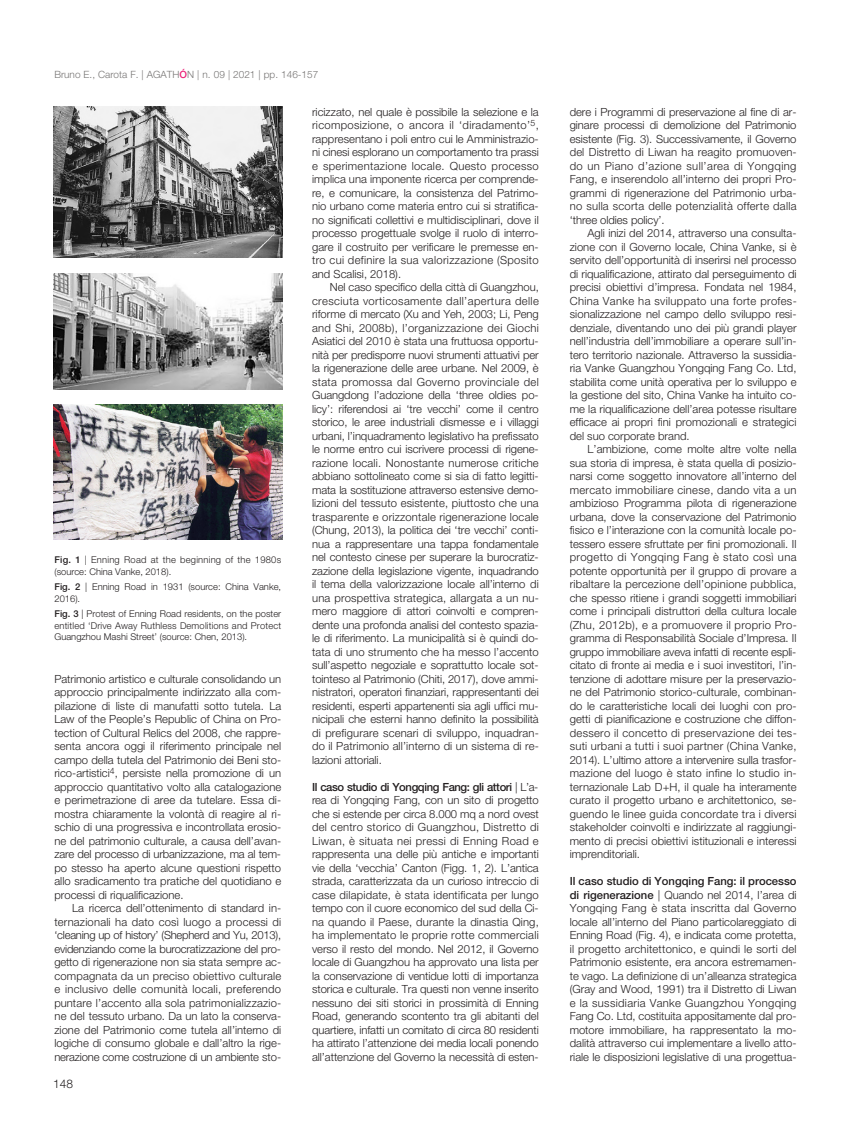
<style>
.page{position:relative;width:851px;height:1134px;background:#fff}
.page>*{position:absolute;margin:0;border:0;box-sizing:border-box;transform-origin:0 0}
.t1{font:300 11.88px "Helvetica Neue LT Std";color:#231f20}
.t2{font:300 11.25px/13.5px "Helvetica Neue LT Std";color:#231f20;text-align:justify}
.t3{font:300 10px "Helvetica Neue LT Std";color:#777574}
.t4{font:300 9.38px/11.2px "Helvetica Neue LT Std";color:#231f20}
.t5{font:300 9.38px/11.2px "Helvetica Neue LT Std";letter-spacing:.02em;color:#231f20}
.s1{font-weight:500;color:#eb2277}
.s2{font-weight:500}
</style>
<div class="page">
<img style="left:53px;top:106px;width:229px;height:152px">
<img style="left:53px;top:274px;width:229px;height:115px">
<img style="left:53px;top:405px;width:229px;height:134px">
<p class="t3" style="left:54px;top:70px;width:265px">Bruno E., Carota F. | AGATH<span class="s1">Ó</span>N | n. 09 | 2021 | pp. 146-157</p>
<p class="t5" style="left:54px;top:555px;width:228px"><span class="s2">Fig. 1</span> | Enning Road at the beginning of the 1980s (source: China Vanke, 2018).</p>
<p class="t4" style="left:54px;top:582px;width:228px"><span class="s2">Fig. 2</span> | Enning Road in 1931 (source: China Vanke,<br>2016).</p>
<p class="t4" style="left:54px;top:609px;width:228px;text-align:justify"><span class="s2">Fig. 3</span> | Protest of Enning Road residents, on the poster entitled ‘Drive Away Ruthless Demolitions and Protect Guangzhou Mashi Street’ (source: Chen, 2013).</p>
<p class="t2" style="left:54px;top:673px;width:228px">Patrimonio artistico e culturale consolidando un approccio principalmente indirizzato alla com&shy;pilazione di liste di manufatti sotto tutela. La Law of the People’s Republic of China on Pro&shy;tection of Cultural Relics del 2008, che rappre&shy;senta ancora oggi il riferimento principale nel campo della tutela del Patrimonio dei Beni sto&shy;rico-artistici<sup>4</sup>, persiste nella promozione di un approccio quantitativo volto alla catalogazione e perimetrazione di aree da tutelare. Essa di&shy;mostra chiaramente la volontà di reagire al ri&shy;schio di una progressiva e incontrollata erosio&shy;ne del patrimonio culturale, a causa dell’avan&shy;zare del processo di urbanizzazione, ma al tem&shy;po stesso ha aperto alcune questioni rispetto allo sradicamento tra pratiche del quotidiano e processi di riqualificazione.</p>
<p class="t2" style="left:54px;top:902px;width:228px;text-indent:18px">La ricerca dell’ottenimento di standard in&shy;ternazionali ha dato così luogo a processi di ‘cleaning up of history’ (Shepherd and Yu, 2013), evidenziando come la burocratizzazione del pro&shy;getto di rigenerazione non sia stata sempre ac&shy;compagnata da un preciso obiettivo culturale e inclusivo delle comunità locali, preferendo puntare l’accento alla sola patrimonializzazio&shy;ne del tessuto urbano. Da un lato la conserva&shy;zione del Patrimonio come tutela all’interno di logiche di consumo globale e dall’altro la rige&shy;nerazione come costruzione di un ambiente sto-</p>
<p class="t1" style="left:53px;top:1079px;width:21px">148</p>
<p class="t2" style="left:312px;top:106px;width:228px">ricizzato, nel quale è possibile la selezione e la ricomposizione, o ancora il ‘diradamento’<sup>5</sup>, rappresentano i poli entro cui le Amministrazio&shy;ni cinesi esplorano un comportamento tra prassi e sperimentazione locale. Questo processo implica una imponente ricerca per comprende&shy;re, e comunicare, la consistenza del Patrimo&shy;nio urbano come materia entro cui si stratifica&shy;no significati collettivi e multidisciplinari, dove il processo progettuale svolge il ruolo di interro&shy;gare il costruito per verificare le premesse en&shy;tro cui definire la sua valorizzazione (Sposito and Scalisi, 2018).</p>
<p class="t2" style="left:312px;top:281px;width:228px;text-indent:18px">Nel caso specifico della città di Guangzhou, cresciuta vorticosamente dall’apertura delle riforme di mercato (Xu and Yeh, 2003; Li, Peng and Shi, 2008b), l’organizzazione dei Giochi Asiatici del 2010 è stata una fruttuosa opportu&shy;nità per predisporre nuovi strumenti attuativi per la rigenerazione delle aree urbane. Nel 2009, è stata promossa dal Governo provinciale del Guangdong l’adozione della ‘three oldies po&shy;licy’: riferendosi ai ‘tre vecchi’ come il centro storico, le aree industriali dismesse e i villaggi urbani, l’inquadramento legislativo ha prefissato le norme entro cui iscrivere processi di rigene&shy;razione locali. Nonostante numerose critiche abbiano sottolineato come si sia di fatto legitti&shy;mata la sostituzione attraverso estensive demo&shy;lizioni del tessuto esistente, piuttosto che una trasparente e orizzontale rigenerazione locale (Chung, 2013), la politica dei ‘tre vecchi’ conti&shy;nua a rappresentare una tappa fondamentale nel contesto cinese per superare la burocratiz&shy;zazione della legislazione vigente, inquadrando il tema della valorizzazione locale all’interno di una prospettiva strategica, allargata a un nu&shy;mero maggiore di attori coinvolti e compren&shy;dente una profonda analisi del contesto spazia&shy;le di riferimento. La municipalità si è quindi do&shy;tata di uno strumento che ha messo l’accento sull’aspetto negoziale e soprattutto locale sot&shy;tointeso al Patrimonio (Chiti, 2017), dove ammi&shy;nistratori, operatori finanziari, rappresentanti dei residenti, esperti appartenenti sia agli uffici mu&shy;nicipali che esterni hanno definito la possibilità di prefigurare scenari di sviluppo, inquadran&shy;do il Patrimonio all’interno di un sistema di re&shy;lazioni attoriali.</p>
<p class="t2" style="left:312px;top:781px;width:228px"><span class="s2">Il caso studio di Yongqing Fang: gli attori</span> | L’a&shy;rea di Yongqing Fang, con un sito di progetto che si estende per circa 8.000 mq a nord ovest del centro storico di Guangzhou, Distretto di Liwan, è situata nei pressi di Enning Road e rappresenta una delle più antiche e importanti vie della ‘vecchia’ Canton (Figg. 1, 2). L’antica strada, caratterizzata da un curioso intreccio di case dilapidate, è stata identificata per lungo tempo con il cuore economico del sud della Ci&shy;na quando il Paese, durante la dinastia Qing, ha implementato le proprie rotte commerciali verso il resto del mondo. Nel 2012, il Governo locale di Guangzhou ha approvato una lista per la conservazione di ventidue lotti di importanza storica e culturale. Tra questi non venne inserito nessuno dei siti storici in prossimità di Enning Road, generando scontento tra gli abitanti del quartiere, infatti un comitato di circa 80 residenti ha attirato l’attenzione dei media locali ponendo all’attenzione del Governo la necessità di esten-</p>
<p class="t2" style="left:569px;top:106px;width:228px">dere i Programmi di preservazione al fine di ar&shy;ginare processi di demolizione del Patrimonio esistente (Fig. 3). Successivamente, il Governo del Distretto di Liwan ha reagito promuoven&shy;do un Piano d’azione sull’area di Yongqing Fang, e inserendolo all’interno dei propri Pro&shy;grammi di rigenerazione del Patrimonio urba&shy;no sulla scorta delle potenzialità offerte dalla ‘three oldies policy’.</p>
<p class="t2" style="left:569px;top:227px;width:228px;text-indent:18px">Agli inizi del 2014, attraverso una consulta&shy;zione con il Governo locale, China Vanke, si è servito dell’opportunità di inserirsi nel processo di riqualificazione, attirato dal perseguimento di precisi obiettivi d’impresa. Fondata nel 1984, China Vanke ha sviluppato una forte profes&shy;sionalizzazione nel campo dello sviluppo resi&shy;denziale, diventando uno dei più grandi player nell’industria dell’immobiliare a operare sull’in&shy;tero territorio nazionale. Attraverso la sussidia&shy;ria Vanke Guangzhou Yongqing Fang Co. Ltd, stabilita come unità operativa per lo sviluppo e la gestione del sito, China Vanke ha intuito co&shy;me la riqualificazione dell’area potesse risultare efficace ai propri fini promozionali e strategici del suo corporate brand.</p>
<p class="t2" style="left:569px;top:443px;width:228px;text-indent:18px">L’ambizione, come molte altre volte nella sua storia di impresa, è stata quella di posizio&shy;narsi come soggetto innovatore all’interno del mercato immobiliare cinese, dando vita a un ambizioso Programma pilota di rigenerazione urbana, dove la conservazione del Patrimonio fisico e l’interazione con la comunità locale po&shy;tessero essere sfruttate per fini promozionali. Il progetto di Yongqing Fang è stato così una potente opportunità per il gruppo di provare a ribaltare la percezione dell’opinione pubblica, che spesso ritiene i grandi soggetti immobiliari come i principali distruttori della cultura locale (Zhu, 2012b), e a promuovere il proprio Pro&shy;gramma di Responsabilità Sociale d’Impresa. Il gruppo immobiliare aveva infatti di recente espli&shy;citato di fronte ai media e i suoi investitori, l’in&shy;tenzione di adottare misure per la preservazio&shy;ne del Patrimonio storico-culturale, combinan&shy;do le caratteristiche locali dei luoghi con pro&shy;getti di pianificazione e costruzione che diffon&shy;dessero il concetto di preservazione dei tes&shy;suti urbani a tutti i suoi partner (China Vanke, 2014). L’ultimo attore a intervenire sulla trasfor&shy;mazione del luogo è stato infine lo studio in&shy;ternazionale Lab D+H, il quale ha interamente curato il progetto urbano e architettonico, se&shy;guendo le linee guida concordate tra i diversi stakeholder coinvolti e indirizzate al raggiungi&shy;mento di precisi obiettivi istituzionali e interessi imprenditoriali.</p>
<p class="t2" style="left:569px;top:875px;width:228px"><span class="s2">Il caso studio di Yongqing Fang: il processo di rigenerazione</span> | Quando nel 2014, l’area di Yongqing Fang è stata inscritta dal Governo locale all’interno del Piano particolareggiato di Enning Road (Fig. 4), e indicata come protetta, il progetto architettonico, e quindi le sorti del Patrimonio esistente, era ancora estremamen&shy;te vago. La definizione di un’alleanza strategica (Gray and Wood, 1991) tra il Distretto di Liwan e la sussidiaria Vanke Guangzhou Yongqing Fang Co. Ltd, costituita appositamente dal pro&shy;motore immobiliare, ha rappresentato la mo&shy;dalità attraverso cui implementare a livello atto&shy;riale le disposizioni legislative di una progettua-</p>
</div>
